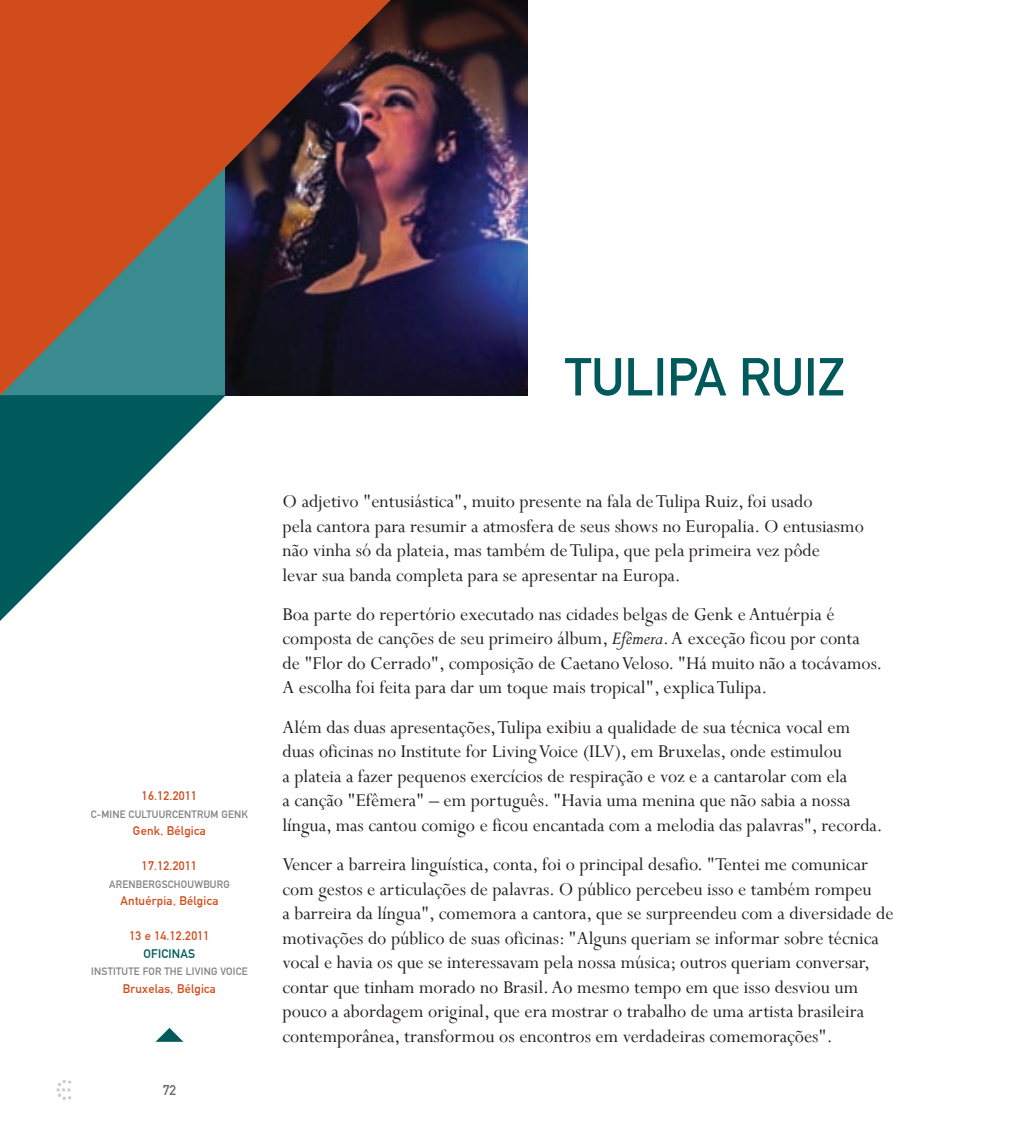
<style>
.page{position:relative;width:1017px;height:1141px;background:#fff}
.page>*{position:absolute;margin:0;border:0;box-sizing:border-box;transform-origin:0 0}
.t1{font:52.5px "DIN Mittelschrift";color:#00595a}
.t2{font:20.12px/24.5px "Perpetua";color:#231f20}
.t3{font:14px "DIN Mittelschrift";color:#6c6d70}
.t4{font:12.25px "DIN Mittelschrift";letter-spacing:.02em;color:#d04d1b}
.t5{font:12.25px "DIN Mittelschrift";letter-spacing:.02em;color:#00595a}
.t6{font:10.5px "DIN Mittelschrift";letter-spacing:.02em;color:#808285}
.s1{font-style:italic}
</style>
<div class="page">
<svg style="left:56px;top:1080px;width:15px;height:20px"></svg>
<img style="left:415px;top:0;width:112px;height:395px">
<svg style="left:0;top:0;width:415px;height:396px"></svg>
<svg style="left:156px;top:1028px;width:27px;height:14px"></svg>
<svg style="left:0;top:395px;width:226px;height:226px"></svg>
<h1 class="t1" style="left:565px;top:346px;width:54px">TULIPA</h1>
<h1 class="t1" style="left:739px;top:346px;width:57px">RUIZ</h1>
<p class="t4" style="left:142px;top:789px;width:57px">16.12.2011</p>
<p class="t6" style="left:91px;top:808px;width:25px">C-MINE</p>
<p class="t6" style="left:129px;top:808px;width:14px">CULTUURCENTRUM</p>
<p class="t6" style="left:221px;top:808px;width:15px">GENK</p>
<p class="t4" style="left:133px;top:824px;width:74px">GENK, BÉLGICA</p>
<p class="t4" style="left:142px;top:859px;width:57px">17.12.2011</p>
<p class="t6" style="left:109px;top:878px;width:15px">ARENBERGSCHOUWBURG</p>
<p class="t4" style="left:120px;top:894px;width:100px">ANTUÉRPIA, BÉLGICA</p>
<p class="t4" style="left:129px;top:929px;width:82px">13 E 14.12.2011</p>
<p class="t5" style="left:144px;top:946px;width:53px">OFICINAS</p>
<p class="t6" style="left:91px;top:965px;width:10px">INSTITUTE</p>
<p class="t6" style="left:143px;top:965px;width:7px">FOR</p>
<p class="t6" style="left:164px;top:965px;width:8px">THE</p>
<p class="t6" style="left:186px;top:965px;width:12px">LIVING</p>
<p class="t6" style="left:220px;top:965px;width:13px">VOICE</p>
<p class="t4" style="left:123px;top:981px;width:95px">BRUXELAS, BÉLGICA</p>
<p class="t3" style="left:163px;top:1082px;width:15px">72</p>
<p class="t2" style="left:282px;top:489px;width:583px">O adjetivo "entusiástica", muito presente na fala de Tulipa Ruiz, foi usado<br>pela cantora para resumir a atmosfera de seus shows no Europalia. O entusiasmo não vinha só da plateia, mas também de Tulipa, que pela primeira vez pôde<br>levar sua banda completa para se apresentar na Europa.</p>
<p class="t2" style="left:282px;top:601px;width:601px">Boa parte do repertório executado nas cidades belgas de Genk e Antuérpia é composta de canções de seu primeiro álbum, <span class="s1">Efêmera</span>. A exceção ficou por conta<br>de "Flor do Cerrado", composição de Caetano Veloso. "Há muito não a tocávamos.<br>A escolha foi feita para dar um toque mais tropical", explica Tulipa.</p>
<p class="t2" style="left:282px;top:714px;width:602px">Além das duas apresentações, Tulipa exibiu a qualidade de sua técnica vocal em duas oficinas no Institute for Living Voice (ILV), em Bruxelas, onde estimulou<br>a plateia a fazer pequenos exercícios de respiração e voz e a cantarolar com ela<br>a canção "Efêmera" – em português. "Havia uma menina que não sabia a nossa língua, mas cantou comigo e ficou encantada com a melodia das palavras", recorda.</p>
<p class="t2" style="left:282px;top:852px;width:612px">Vencer a barreira linguística, conta, foi o principal desafio. "Tentei me comunicar com gestos e articulações de palavras. O público percebeu isso e também rompeu<br>a barreira da língua", comemora a cantora, que se surpreendeu com a diversidade de motivações do público de suas oficinas: "Alguns queriam se informar sobre técnica vocal e havia os que se interessavam pela nossa música; outros queriam conversar, contar que tinham morado no Brasil. Ao mesmo tempo em que isso desviou um pouco a abordagem original, que era mostrar o trabalho de uma artista brasileira contemporânea, transformou os encontros em verdadeiras comemorações".</p>
</div>
